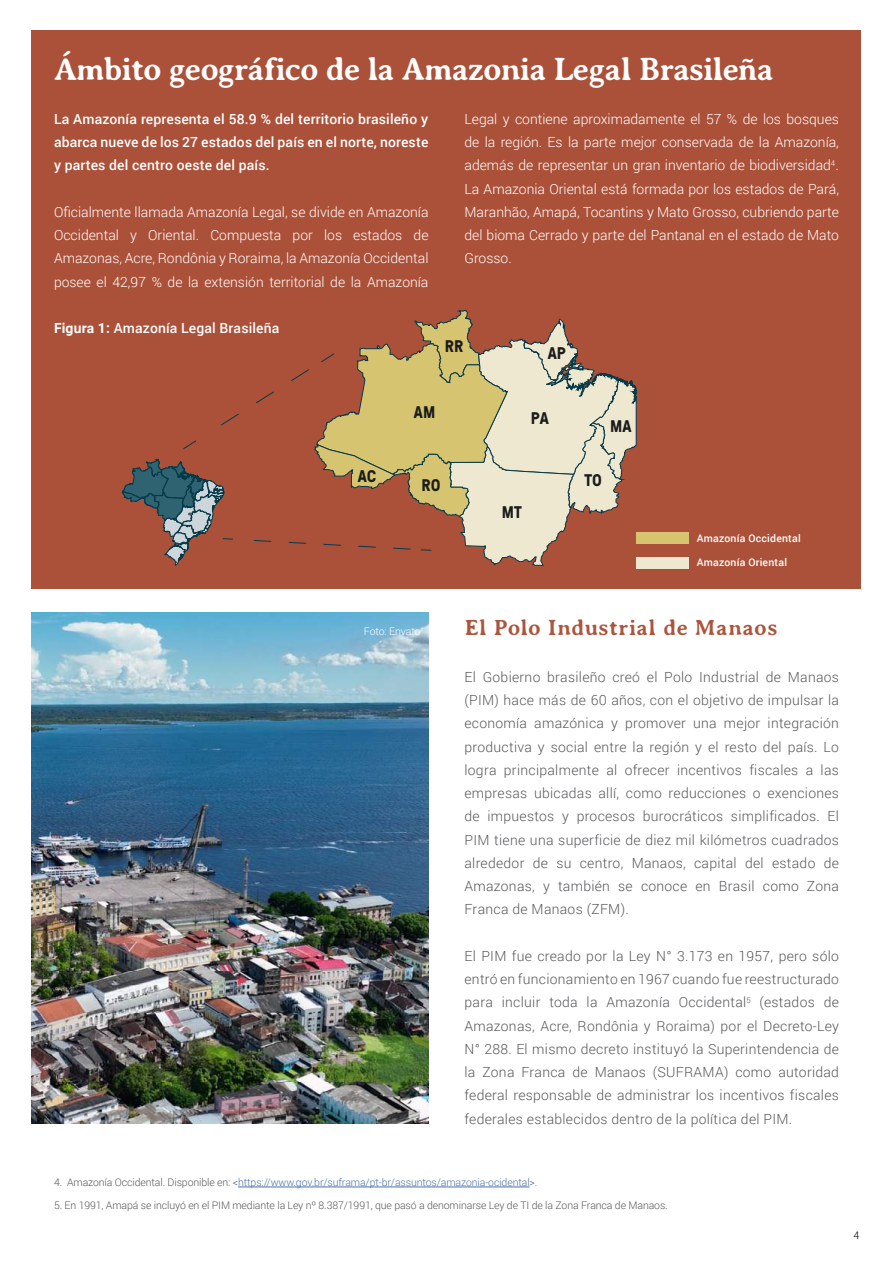
<style>
.page{position:relative;width:893px;height:1263px;background:#fff}
.page>*{position:absolute;margin:0;border:0;box-sizing:border-box;transform-origin:0 0}
.t1{font:700 33px "Averia Serif";letter-spacing:-.03em;color:#fff}
.t2{font:700 22.5px "Averia Serif";letter-spacing:.015em;color:#ad553c}
.t3{font:700 16.8px "GT Pressura";color:#1c1c1c}
.t4{font:300 13.95px/23.2px "Roboto";letter-spacing:.02em;color:#57585b;text-align:justify}
.t5{font:300 13.95px/23.2px "Roboto";color:#fff;text-align:justify}
.t6{font:500 13.95px/23.2px "Roboto";letter-spacing:.01em;color:#fff;text-align:justify}
.t7{font:300 10.5px "Roboto";letter-spacing:-.01em;color:#57585b}
.t8{font:300 10.5px "Roboto";letter-spacing:-.01em;color:#4e72ac}
.t9{font:500 10.5px "Roboto";letter-spacing:.02em;color:#fff}
.t10{font:300 10.5px "Roboto";letter-spacing:-.015em;color:#fff}
.t11{font:300 10.5px "Roboto";color:#000}
.s1{font-weight:700}
.s2{color:#57585b}
</style>
<div class="page">
<hr style="left:238px;top:1187px;width:292px;height:1px;background:#4e72ac">
<img style="left:32px;top:612px;width:396px;height:512px">
<div style="left:32px;top:31px;width:829px;height:558px;background:#ac5139"></div>
<svg style="left:121px;top:309px;width:517px;height:259px"></svg>
<div style="left:637px;top:557px;width:52px;height:12px;background:#efe8d1"></div>
<div style="left:637px;top:533px;width:52px;height:11px;background:#d6c470"></div>
<h1 class="t1" style="left:54px;top:51px;width:721px">Ámbito geográfico de la Amazonia Legal Brasileña</h1>
<p class="t6" style="left:54px;top:108px;width:376px">La Amazonía representa el 58.9 % del territorio brasileño y abarca nueve de los 27 estados del país en el norte, noreste y partes del centro oeste del país.</p>
<p class="t5" style="left:54px;top:200px;width:376px">Oficialmente llamada Amazonía Legal, se divide en Amazonía Occidental y Oriental. Compuesta por los estados de Amazonas, Acre, Rondônia y Roraima, la Amazonía Occidental posee el 42,97 % de la extensión territorial de la Amazonía</p>
<p class="t6" style="left:54px;top:317px;width:227px"><span class="s1">Figura 1:</span> Amazonía Legal Brasileña</p>
<p class="t5" style="left:464px;top:108px;width:376px">Legal y contiene aproximadamente el 57 % de los bosques de la región. Es la parte mejor conservada de la Amazonía, además de representar un gran inventario de biodiversidad<sup>4</sup>.<br>La Amazonia Oriental está formada por los estados de Pará, Maranhão, Amapá, Tocantins y Mato Grosso, cubriendo parte del bioma Cerrado y parte del Pantanal en el estado de Mato Grosso.</p>
<p class="t3" style="left:445px;top:340px;width:20px">RR</p>
<p class="t3" style="left:548px;top:346px;width:19px">AP</p>
<p class="t3" style="left:414px;top:406px;width:23px">AM</p>
<p class="t3" style="left:531px;top:412px;width:19px">PA</p>
<p class="t3" style="left:610px;top:420px;width:23px">MA</p>
<p class="t3" style="left:358px;top:470px;width:20px">AC</p>
<p class="t3" style="left:421px;top:479px;width:21px">RO</p>
<p class="t3" style="left:502px;top:505px;width:21px">MT</p>
<p class="t3" style="left:584px;top:474px;width:19px">TO</p>
<p class="t9" style="left:697px;top:534px;width:106px">Amazonía Occidental</p>
<p class="t9" style="left:697px;top:557px;width:92px">Amazonía Oriental</p>
<p class="t10" style="left:364px;top:626px;width:58px">Foto: Envato</p>
<h2 class="t2" style="left:464px;top:615px;width:314px">El Polo Industrial de Manaos</h2>
<p class="t4" style="left:464px;top:666px;width:376px">El Gobierno brasileño creó el Polo Industrial de Manaos (PIM) hace más de 60 años, con el objetivo de impulsar la economía amazónica y promover una mejor integración productiva y social entre la región y el resto del país. Lo logra principalmente al ofrecer incentivos fiscales a las empresas ubicadas allí, como reducciones o exenciones de impuestos y procesos burocráticos simplificados. El PIM tiene una superficie de diez mil kilómetros cuadrados alrededor de su centro, Manaos, capital del estado de Amazonas, y también se conoce en Brasil como Zona Franca de Manaos (ZFM).</p>
<p class="t4" style="left:464px;top:945px;width:376px">El PIM fue creado por la Ley N° 3.173 en 1957, pero sólo entró en funcionamiento en 1967 cuando fue reestructurado para incluir toda la Amazonía Occidental<sup>5</sup> (estados de Amazonas, Acre, Rondônia y Roraima) por el Decreto-Ley N° 288. El mismo decreto instituyó la Superintendencia de la Zona Franca de Manaos (SUFRAMA) como autoridad federal responsable de administrar los incentivos fiscales federales establecidos dentro de la política del PIM.</p>
<p class="t8" style="left:54px;top:1177px;width:485px"><span class="s2">4. Amazonía Occidental. Disponible en: &lt;</span>https://www.gov.br/suframa/pt-br/assuntos/amazonia-ocidental<span class="s2">&gt;.</span></p>
<p class="t7" style="left:54px;top:1200px;width:615px">5. En 1991, Amapá se incluyó en el PIM mediante la Ley nº 8.387/1991, que pasó a denominarse Ley de TI de la Zona Franca de Manaos.</p>
<p class="t11" style="left:853px;top:1231px;width:7px">4</p>
</div>
